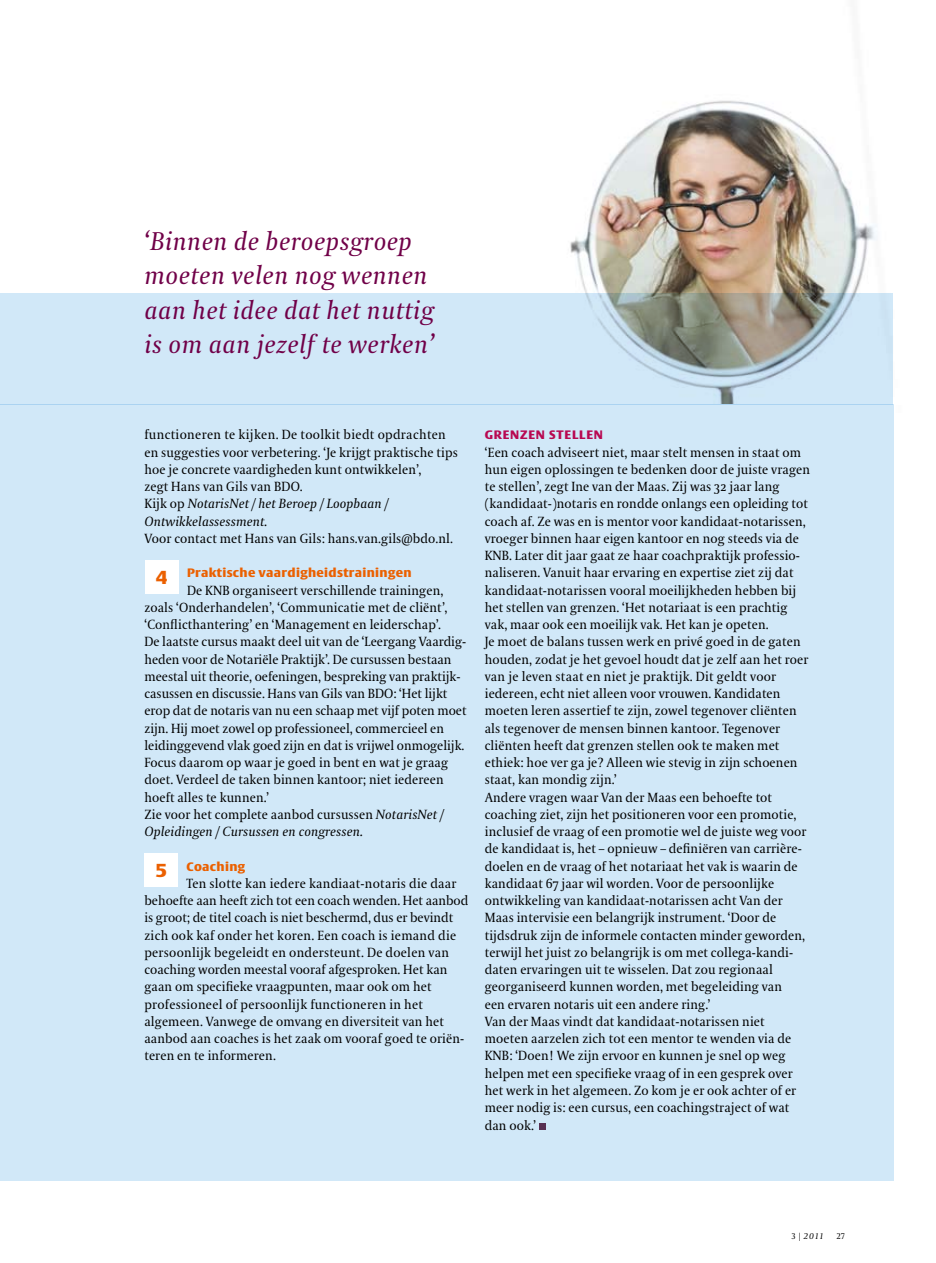
<style>
.page{position:relative;width:936px;height:1263px;background:#fff}
.page>*{position:absolute;margin:0;border:0;box-sizing:border-box;transform-origin:0 0}
.t1{font:italic 25.5px/34.5px "VPRO Coranto";letter-spacing:.02em;color:#700048}
.t2{font:700 18.45px "VPRO Vesta";color:#eb6000}
.t3{font:13.2px/17.2px "VPRO Coranto";letter-spacing:.01em;color:#000}
.t4{font:700 12px "VPRO Vesta";letter-spacing:.03em;color:#eb6000}
.t5{font:700 12px "VPRO Vesta";letter-spacing:.07em;color:#b80851}
.t6{font:italic 8.25px "VPRO Coranto";color:#000}
.t7{font:8.25px "VPRO Coranto Cn";color:#000}
.s1{font-style:italic}
.s2{font-family:"VPRO Coranto Cn";font-style:normal}
</style>
<div class="page">
<img style="left:570px;top:100px;width:324px;height:313px">
<div style="left:0;top:405px;width:893px;height:776px;background:#d1e8f8"></div>
<svg style="left:539px;top:1123px;width:6px;height:6px"></svg>
<svg style="left:0;top:293px;width:893px;height:112px;background:#c6dae6"></svg>
<div style="left:145px;top:560px;width:33px;height:33px;background:#fff"></div>
<div style="left:144px;top:853px;width:34px;height:34px;background:#fff"></div>
<h1 class="t1" style="left:144px;top:224px;width:291px">‘Binnen de beroepsgroep moeten velen nog wennen aan het idee dat het nuttig is om aan jezelf te werken’</h1>
<p class="t3" style="left:144px;top:426px;width:315px">functioneren te kijken. De toolkit biedt opdrachten en suggesties voor verbetering. ‘Je krijgt praktische tips hoe je concrete vaardigheden kunt ontwikkelen’,<br>zegt Hans van Gils van BDO.<br>Kijk op <span class="s1">NotarisNet / het Beroep / Loopbaan / Ontwikkelassessment.</span></p>
<p class="t3" style="left:144px;top:530px;width:310px">Voor contact met Hans van Gils: hans.van.gils@bdo.nl.</p>
<p class="t4" style="left:187px;top:568px;width:226px">Praktische vaardigheidstrainingen</p>
<p class="t3" style="left:144px;top:581px;width:323px;text-indent:43px">De KNB organiseert verschillende trainingen, zoals ‘Onderhandelen’, ‘Communicatie met de cliënt’, ‘Conflicthantering’ en ‘Management en leiderschap’.<br>De laatste cursus maakt deel uit van de ‘Leergang Vaardig&shy;heden voor de Notariële Praktijk’. De cursussen bestaan meestal uit theorie, oefeningen, bespreking van praktijk&shy;casussen en discussie. Hans van Gils van BDO: ‘Het lijkt erop dat de notaris van nu een schaap met vijf poten moet zijn. Hij moet zowel op professioneel, commercieel en leidinggevend vlak goed zijn en dat is vrijwel onmogelijk.<br>Focus daarom op waar je goed in bent en wat je graag doet. Verdeel de taken binnen kantoor; niet iedereen hoeft alles te kunnen.’<br>Zie voor het complete aanbod cursussen <span class="s1">NotarisNet / Opleidingen / Cursussen en congressen.</span></p>
<p class="t4" style="left:186px;top:861px;width:60px">Coaching</p>
<p class="t3" style="left:144px;top:875px;width:325px;text-indent:42px">Ten slotte kan iedere kandiaat-notaris die daar behoefte aan heeft zich tot een coach wenden. Het aanbod is groot; de titel coach is niet beschermd, dus er bevindt zich ook kaf onder het koren. Een coach is iemand die persoonlijk begeleidt en ondersteunt. De doelen van coaching worden meestal vooraf afgesproken. Het kan gaan om specifieke vraagpunten, maar ook om het professioneel of persoonlijk functioneren in het algemeen. Vanwege de omvang en diversiteit van het aanbod aan coaches is het zaak om vooraf goed te oriën&shy;teren en te informeren.</p>
<h2 class="t2" style="left:156px;top:569px;width:13px">4</h2>
<h2 class="t2" style="left:155px;top:863px;width:13px">5</h2>
<p class="t5" style="left:484px;top:430px;width:120px">Grenzen stellen</p>
<p class="t3" style="left:484px;top:443px;width:327px">‘Een coach adviseert niet, maar stelt mensen in staat om hun eigen oplossingen te bedenken door de juiste vragen te stellen’, zegt Ine van der Maas. Zij was 32 jaar lang (kandidaat-)notaris en rondde onlangs een opleiding tot coach af. Ze was en is mentor voor kandidaat-notarissen, vroeger binnen haar eigen kantoor en nog steeds via de KNB. Later dit jaar gaat ze haar coachpraktijk professio&shy;naliseren. Vanuit haar ervaring en expertise ziet zij dat kandidaat-notarissen vooral moeilijkheden hebben bij het stellen van grenzen. ‘Het notariaat is een prachtig vak, maar ook een moeilijk vak. Het kan je opeten.<br>Je moet de balans tussen werk en privé goed in de gaten houden, zodat je het gevoel houdt dat je zelf aan het roer van je leven staat en niet je praktijk. Dit geldt voor iedereen, echt niet alleen voor vrouwen. Kandidaten moeten leren assertief te zijn, zowel tegenover cliënten als tegenover de mensen binnen kantoor. Tegenover cliënten heeft dat grenzen stellen ook te maken met ethiek: hoe ver ga je? Alleen wie stevig in zijn schoenen staat, kan mondig zijn.’<br>Andere vragen waar Van der Maas een behoefte tot coaching ziet, zijn het positioneren voor een promotie, inclusief de vraag of een promotie wel de juiste weg voor de kandidaat is, het – opnieuw – definiëren van carrière&shy;doelen en de vraag of het notariaat het vak is waarin de kandidaat 67 jaar wil worden. Voor de persoonlijke ontwikkeling van kandidaat-notarissen acht Van der Maas intervisie een belangrijk instrument. ‘Door de tijdsdruk zijn de informele contacten minder geworden, terwijl het juist zo belangrijk is om met collega-kandi&shy;daten ervaringen uit te wisselen. Dat zou regionaal georganiseerd kunnen worden, met begeleiding van<br>een ervaren notaris uit een andere ring.’<br>Van der Maas vindt dat kandidaat-notarissen niet moeten aarzelen zich tot een mentor te wenden via de KNB: ‘Doen! We zijn ervoor en kunnen je snel op weg helpen met een specifieke vraag of in een gesprek over het werk in het algemeen. Zo kom je er ook achter of er meer nodig is: een cursus, een coachingstraject of wat dan ook.’</p>
<p class="t6" style="left:791px;top:1231px;width:33px"><span class="s2">3 |</span> 2011</p>
<p class="t7" style="left:836px;top:1231px;width:10px">27</p>
</div>
